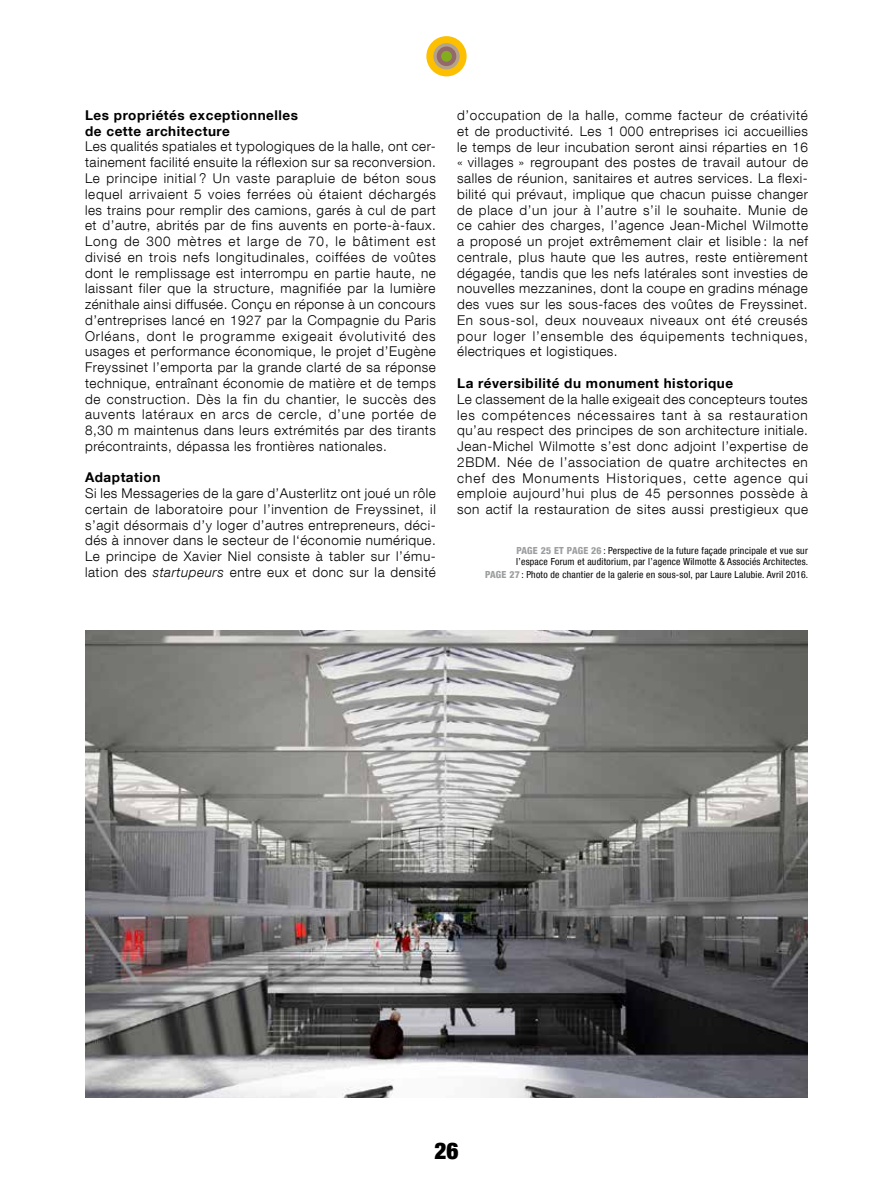
<style>
.page{position:relative;width:893px;height:1191px;background:#fff}
.page>*{position:absolute;margin:0;border:0;box-sizing:border-box;transform-origin:0 0}
.t1{font:900 condensed 23.25px "Helvetica Neue LT Com";color:#000}
.t2{font:300 13.5px/15.8px "Helvetica Neue LT Com";letter-spacing:.04em;color:#000;text-align:justify}
.t3{font:700 13.5px/15.8px "Helvetica Neue LT Com";letter-spacing:.04em;color:#000}
.t4{font:condensed 9.75px/11.2px "Helvetica Neue LT Com";letter-spacing:.025em;color:#000}
.s1{font-style:italic}
.s2{font-weight:800;color:#9c9e9f}
</style>
<div class="page">
<div style="left:426px;top:36px;width:41px;height:40px;background:#fcc000;border-radius:50%"></div>
<svg style="left:433px;top:43px;width:27px;height:26px"></svg>
<div style="left:437px;top:46px;width:19px;height:20px;background:#946969;border-radius:50%"></div>
<div style="left:441px;top:51px;width:11px;height:11px;background:#84ad1d;border-radius:50%"></div>
<img style="left:85px;top:630px;width:723px;height:467px">
<p class="t3" style="left:85px;top:109px;width:215px">Les propriétés exceptionnelles de cette architecture</p>
<p class="t2" style="left:85px;top:141px;width:352px">Les qualités spatiales et typologiques de la halle, ont cer&shy;tainement facilité ensuite la réflexion sur sa reconversion.<br>Le principe initial ? Un vaste parapluie de béton sous lequel arrivaient 5 voies ferrées où étaient déchargés les trains pour remplir des camions, garés à cul de part et d’autre, abrités par de fins auvents en porte-à-faux.<br>Long de 300 mètres et large de 70, le bâtiment est divisé en trois nefs longitudinales, coiffées de voûtes dont le remplissage est interrompu en partie haute, ne laissant filer que la structure, magnifiée par la lumière zénithale ainsi diffusée. Conçu en réponse à un concours d’entreprises lancé en 1927 par la Compagnie du Paris Orléans, dont le programme exigeait évolutivité des usages et performance économique, le projet d’Eugène Freyssinet l’emporta par la grande clarté de sa réponse technique, entraînant économie de matière et de temps de construction. Dès la fin du chantier, le succès des auvents latéraux en arcs de cercle, d’une portée de 8,30 m maintenus dans leurs extrémités par des tirants précontraints, dépassa les frontières nationales.</p>
<p class="t3" style="left:85px;top:471px;width:77px">Adaptation</p>
<p class="t2" style="left:85px;top:487px;width:352px">Si les Messageries de la gare d’Austerlitz ont joué un rôle certain de laboratoire pour l’invention de Freyssinet, il s’agit désormais d’y loger d’autres entrepreneurs, déci&shy;dés à innover dans le secteur de l‘économie numérique.<br>Le principe de Xavier Niel consiste à tabler sur l’ému&shy;lation des <span class="s1">startupeurs</span> entre eux et donc sur la densité</p>
<p class="t2" style="left:457px;top:109px;width:352px">d’occupation de la halle, comme facteur de créativité et de productivité. Les 1 000 entreprises ici accueillies le temps de leur incubation seront ainsi réparties en 16 « villages » regroupant des postes de travail autour de salles de réunion, sanitaires et autres services. La flexi&shy;bilité qui prévaut, implique que chacun puisse changer de place d’un jour à l’autre s’il le souhaite. Munie de ce cahier des charges, l’agence Jean-Michel Wilmotte a proposé un projet extrêmement clair et lisible : la nef centrale, plus haute que les autres, reste entièrement dégagée, tandis que les nefs latérales sont investies de nouvelles mezzanines, dont la coupe en gradins ménage des vues sur les sous-faces des voûtes de Freyssinet.<br>En sous-sol, deux nouveaux niveaux ont été creusés pour loger l’ensemble des équipements techniques, électriques et logistiques.</p>
<p class="t3" style="left:457px;top:377px;width:277px">La réversibilité du monument historique</p>
<p class="t2" style="left:457px;top:393px;width:352px">Le classement de la halle exigeait des concepteurs toutes les compétences nécessaires tant à sa restauration qu’au respect des principes de son architecture initiale.<br>Jean-Michel Wilmotte s’est donc adjoint l’expertise de 2BDM. Née de l’association de quatre architectes en chef des Monuments Historiques, cette agence qui emploie aujourd’hui plus de 45 personnes possède à son actif la restauration de sites aussi prestigieux que</p>
<p class="t4" style="left:516px;top:546px;width:294px"><span class="s2">PAGE 25 ET PAGE 26</span> : Perspective de la future façade principale et vue sur l’espace Forum et auditorium, par l’agence Wilmotte &amp; Associés Architectes.</p>
<p class="t4" style="left:485px;top:571px;width:325px"><span class="s2">PAGE 27</span> : Photo de chantier de la galerie en sous-sol, par Laure Lalubie. Avril 2016.</p>
<h1 class="t1" style="left:434px;top:1142px;width:26px">26</h1>
</div>
